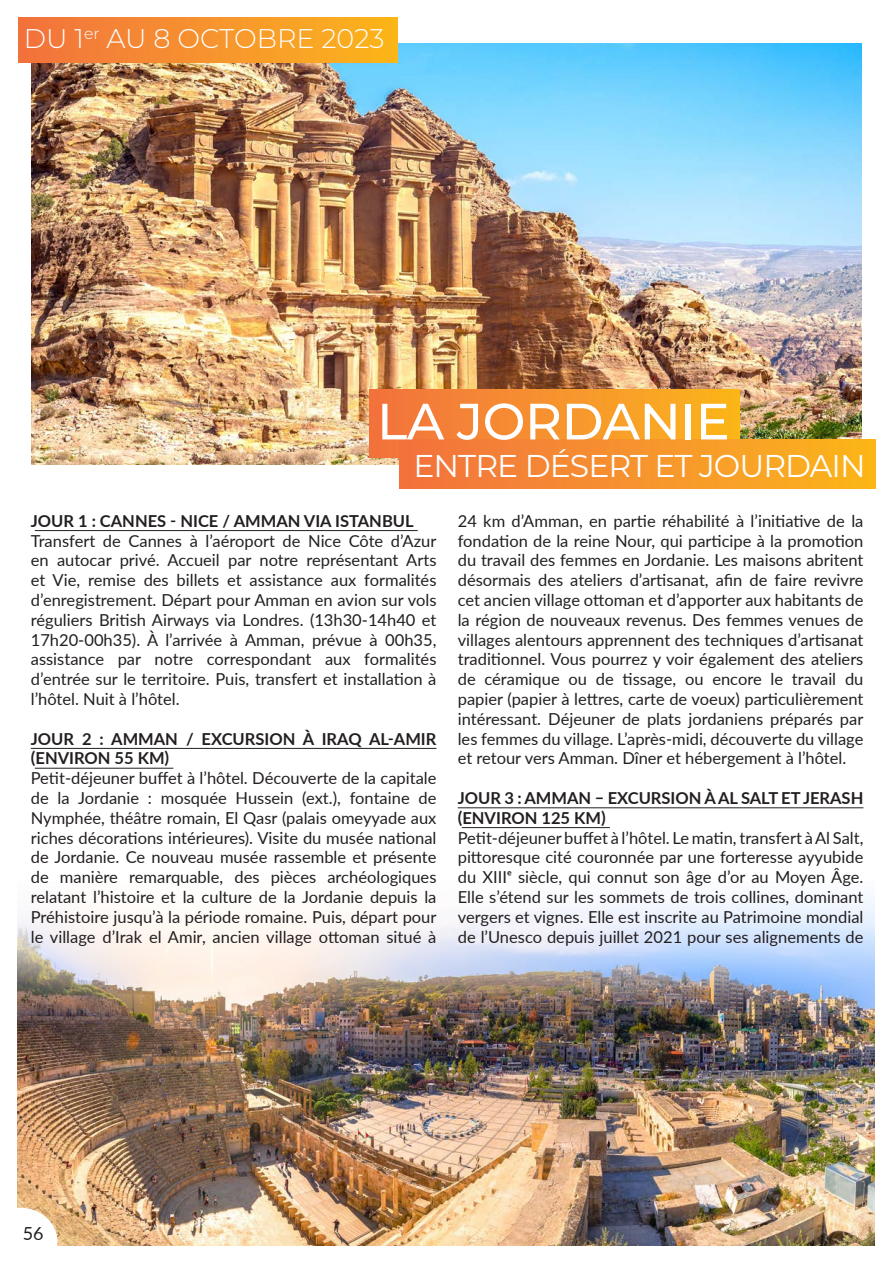
<style>
.page{position:relative;width:893px;height:1263px;background:#fff}
.page>*{position:absolute;margin:0;border:0;box-sizing:border-box;transform-origin:0 0}
.t1{font:500 51px "Montserrat";letter-spacing:-.01em;color:#fff}
.t2{font:31.5px "Montserrat";letter-spacing:-.03em;color:#fff}
.t3{font:300 27px "Montserrat";color:#fff}
.t4{font:18px "Lato";color:#231f20}
.t5{font:16.5px/19.8px "Lato";color:#231f20;text-align:justify}
.t6{font:700 16.5px/19.8px "Lato";color:#231f20}
</style>
<div class="page">
<img style="left:17px;top:1035px;width:857px;height:211px">
<img style="left:32px;top:43px;width:829px;height:421px">
<div style="left:370px;top:390px;width:369px;height:67px;background:linear-gradient(to right,#f2723f,#fbb51b)"></div>
<div style="left:400px;top:439px;width:476px;height:50px;background:linear-gradient(to right,#f2723f,#fbb51b)"></div>
<div style="left:18px;top:17px;width:380px;height:46px;background:linear-gradient(to right,#f2713f,#fbb51b)"></div>
<img style="left:17px;top:898px;width:858px;height:137px">
<hr style="left:35px;top:530px;width:383px;height:1px;background:#231f20">
<hr style="left:31px;top:748px;width:405px;height:1px;background:#231f20">
<hr style="left:35px;top:768px;width:138px;height:1px;background:#231f20">
<hr style="left:458px;top:807px;width:405px;height:1px;background:#231f20">
<hr style="left:462px;top:827px;width:148px;height:1px;background:#231f20">
<svg style="left:17px;top:1208px;width:40px;height:38px"></svg>
<p class="t3" style="left:24px;top:20px;width:362px">DU 1<sup>er</sup> AU 8 OCTOBRE 2023</p>
<p class="t1" style="left:377px;top:386px;width:354px">LA JORDANIE</p>
<p class="t2" style="left:413px;top:444px;width:454px">ENTRE DÉSERT ET JOURDAIN</p>
<p class="t6" style="left:31px;top:510px;width:384px">JOUR 1 : CANNES - NICE / AMMAN VIA ISTANBUL</p>
<p class="t5" style="left:31px;top:530px;width:407px">Transfert de Cannes à l’aéroport de Nice Côte d’Azur en autocar privé. Accueil par notre représentant Arts et Vie, remise des billets et assistance aux formalités d’enregistrement. Départ pour Amman en avion sur vols réguliers British Airways via Londres. (13h30-14h40 et 17h20-00h35). À l’arrivée à Amman, prévue à 00h35, assistance par notre correspondant aux formalités d’entrée sur le territoire. Puis, transfert et installation à l’hôtel. Nuit à l’hôtel.</p>
<p class="t6" style="left:31px;top:728px;width:407px">JOUR 2 : AMMAN / EXCURSION À IRAQ AL-AMIR (ENVIRON 55 KM)</p>
<p class="t5" style="left:31px;top:768px;width:407px">Petit-déjeuner buffet à l’hôtel. Découverte de la capitale de la Jordanie : mosquée Hussein (ext.), fontaine de Nymphée, théâtre romain, El Qasr (palais omeyyade aux riches décorations intérieures). Visite du musée national de Jordanie. Ce nouveau musée rassemble et présente de manière remarquable, des pièces archéologiques relatant l’histoire et la culture de la Jordanie depuis la Préhistoire jusqu’à la période romaine. Puis, départ pour le village d’Irak el Amir, ancien village ottoman situé à</p>
<p class="t5" style="left:458px;top:510px;width:407px">24 km d’Amman, en partie réhabilité à l’initiative de la fondation de la reine Nour, qui participe à la promotion du travail des femmes en Jordanie. Les maisons abritent désormais des ateliers d’artisanat, afin de faire revivre cet ancien village ottoman et d’apporter aux habitants de la région de nouveaux revenus. Des femmes venues de villages alentours apprennent des techniques d’artisanat traditionnel. Vous pourrez y voir également des ateliers de céramique ou de tissage, ou encore le travail du papier (papier à lettres, carte de voeux) particulièrement intéressant. Déjeuner de plats jordaniens préparés par les femmes du village. L’après-midi, découverte du village et retour vers Amman. Dîner et hébergement à l’hôtel.</p>
<p class="t6" style="left:458px;top:787px;width:407px">JOUR 3 : AMMAN – EXCURSION À AL SALT ET JERASH (ENVIRON 125 KM)</p>
<p class="t5" style="left:458px;top:827px;width:407px">Petit-déjeuner buffet à l’hôtel. Le matin, transfert à Al Salt, pittoresque cité couronnée par une forteresse ayyubide du XIIIᵉ siècle, qui connut son âge d’or au Moyen Âge.<br>Elle s’étend sur les sommets de trois collines, dominant vergers et vignes. Elle est inscrite au Patrimoine mondial de l’Unesco depuis juillet 2021 pour ses alignements de</p>
<p class="t4" style="left:23px;top:1221px;width:22px">56</p>
</div>
